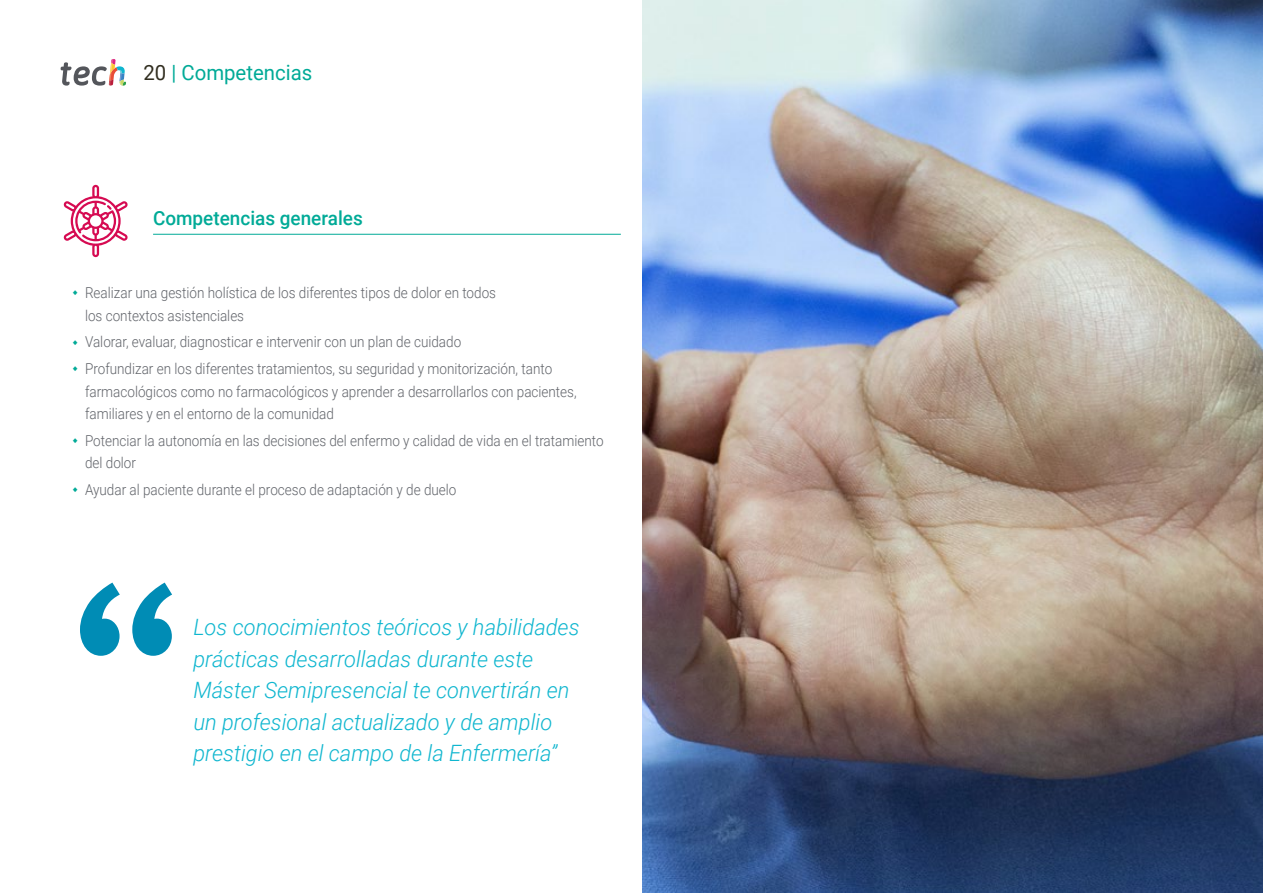
<style>
.page{position:relative;width:1263px;height:893px;background:#fff}
.page>*{position:absolute;margin:0;border:0;box-sizing:border-box;transform-origin:0 0}
.t1{font:italic 300 22.5px/31.5px "Roboto";color:#0fb6cf}
.t2{font:21px "Roboto";color:#00aa97}
.t3{font:500 19.5px "Roboto";color:#00aa97}
.t4{font:300 15px/22.5px "Roboto";color:#61646a;scale:.9 1}
.s1{color:#312e20}
</style>
<div class="page">
<hr style="left:153px;top:234px;width:468px;height:1px;background:#00aa97">
<svg style="left:63px;top:185px;width:65px;height:72px"></svg>
<svg style="left:61px;top:59px;width:65px;height:27px"></svg>
<img style="left:642px;top:0;width:621px;height:893px">
<svg style="left:80px;top:583px;width:92px;height:73px"></svg>
<h2 class="t2" style="left:144px;top:57px;width:170px"><span class="s1">20</span> | Competencias</h2>
<h3 class="t3" style="left:153px;top:205px;width:211px">Competencias generales</h3>
<p class="t4" style="left:85px;top:281px;width:458px">Realizar una gestión holística de los diferentes tipos de dolor en todos los contextos asistenciales</p>
<p class="t4" style="left:85px;top:328px;width:521px;line-height:26.7px">Valorar, evaluar, diagnosticar e intervenir con un plan de cuidado<br>Profundizar en los diferentes tratamientos, su seguridad y monitorización, tanto</p>
<p class="t4" style="left:85px;top:380px;width:548px">farmacológicos como no farmacológicos y aprender a desarrollarlos con pacientes, familiares y en el entorno de la comunidad</p>
<p class="t4" style="left:85px;top:429px;width:578px">Potenciar la autonomía en las decisiones del enfermo y calidad de vida en el tratamiento del dolor</p>
<p class="t4" style="left:85px;top:478px;width:414px">Ayudar al paciente durante el proceso de adaptación y de duelo</p>
<h1 class="t1" style="left:193px;top:610px;width:388px">Los conocimientos teóricos y habilidades prácticas desarrolladas durante este Máster Semipresencial te convertirán en un profesional actualizado y de amplio prestigio en el campo de la Enfermería”</h1>
</div>
